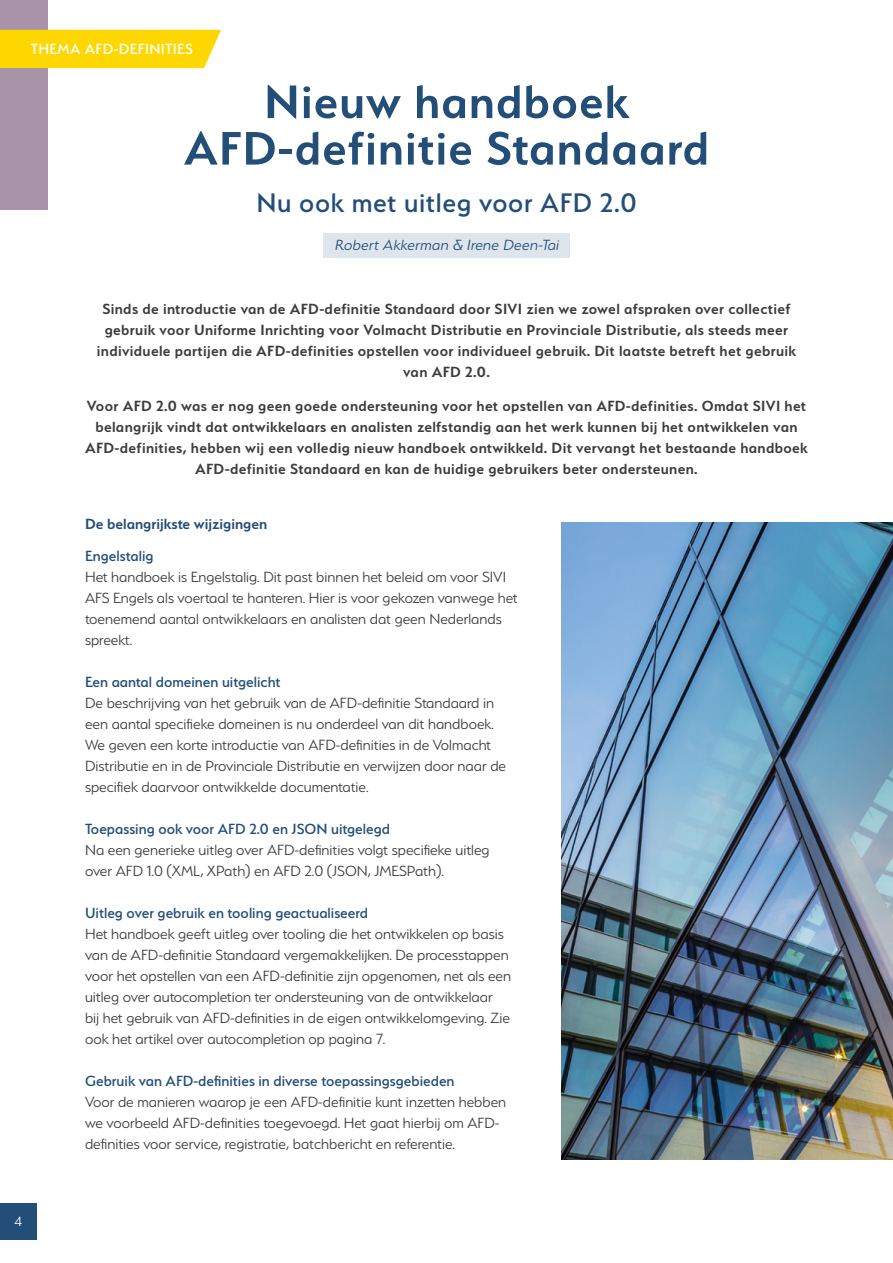
<style>
.page{position:relative;width:893px;height:1263px;background:#fff}
.page>*{position:absolute;margin:0;border:0;box-sizing:border-box;transform-origin:0 0}
.t1{font:600 52.5px/46.5px "Serenity";letter-spacing:.02em;color:#224e78;text-align:center}
.t2{font:500 30px "Serenity";letter-spacing:.02em;color:#224e78}
.t3{font:300 16.5px/21px "Serenity";color:#3c3c3b}
.t4{font:600 16.5px/21px "Serenity";letter-spacing:.02em;color:#3c3c3b;text-align:center}
.t5{font:500 16.5px "Serenity";color:#224e78}
.t6{font:italic 300 16.5px "Serenity";color:#224e78}
.t7{font:600 16.5px "Serenity";color:#224e78}
.t8{font:500 16.5px "Serenity";letter-spacing:.02em;color:#fff}
.t9{font:300 15px "Serenity";color:#fff}
</style>
<div class="page">
<div style="left:0;top:1203px;width:37px;height:37px;background:#224e78"></div>
<div style="left:323px;top:233px;width:247px;height:24px;background:#dee5ed"></div>
<div style="left:0;top:0;width:47px;height:209px;background:#a993a8"></div>
<img style="left:561px;top:523px;width:332px;height:636px">
<div style="left:0;top:30px;width:221px;height:38px;background:#ffd700"></div>
<p class="t8" style="left:31px;top:40px;width:164px">THEMA AFD-DEFINITIES</p>
<h1 class="t1" style="left:184px;top:78px;width:527px">Nieuw handboek<br>AFD-definitie Standaard</h1>
<h2 class="t2" style="left:256px;top:186px;width:382px">Nu ook met uitleg voor AFD 2.0</h2>
<p class="t6" style="left:334px;top:236px;width:229px">Robert Akkerman &amp; Irene Deen-Tai</p>
<p class="t4" style="left:97px;top:299px;width:701px">Sinds de introductie van de AFD-definitie Standaard door SIVI zien we zowel afspraken over collectief gebruik voor Uniforme Inrichting voor Volmacht Distributie en Provinciale Distributie, als steeds meer individuele partijen die AFD-definities opstellen voor individueel gebruik. Dit laatste betreft het gebruik van AFD 2.0.</p>
<p class="t4" style="left:85px;top:395px;width:724px">Voor AFD 2.0 was er nog geen goede ondersteuning voor het opstellen van AFD-definities. Omdat SIVI het belangrijk vindt dat ontwikkelaars en analisten zelfstandig aan het werk kunnen bij het ontwikkelen van AFD-definities, hebben wij een volledig nieuw handboek ontwikkeld. Dit vervangt het bestaande handboek AFD-definitie Standaard en kan de huidige gebruikers beter ondersteunen.</p>
<p class="t7" style="left:85px;top:515px;width:184px">De belangrijkste wijzigingen</p>
<p class="t5" style="left:85px;top:547px;width:70px">Engelstalig</p>
<p class="t3" style="left:85px;top:566px;width:434px">Het handboek is Engelstalig. Dit past binnen het beleid om voor SIVI AFS Engels als voertaal te hanteren. Hier is voor gekozen vanwege het toenemend aantal ontwikkelaars en analisten dat geen Nederlands spreekt.</p>
<p class="t5" style="left:85px;top:673px;width:197px">Een aantal domeinen uitgelicht</p>
<p class="t3" style="left:85px;top:692px;width:423px">De beschrijving van het gebruik van de AFD-definitie Standaard in een aantal specifieke domeinen is nu onderdeel van dit handboek.<br>We geven een korte introductie van AFD-definities in de Volmacht Distributie en in de Provinciale Distributie en verwijzen door naar de specifiek daarvoor ontwikkelde documentatie.</p>
<p class="t5" style="left:85px;top:820px;width:306px">Toepassing ook voor AFD 2.0 en JSON uitgelegd</p>
<p class="t3" style="left:85px;top:839px;width:406px">Na een generieke uitleg over AFD-definities volgt specifieke uitleg over AFD 1.0 (XML, XPath) en AFD 2.0 (JSON, JMESPath).</p>
<p class="t5" style="left:85px;top:904px;width:284px">Uitleg over gebruik en tooling geactualiseerd</p>
<p class="t3" style="left:85px;top:923px;width:428px">Het handboek geeft uitleg over tooling die het ontwikkelen op basis van de AFD-definitie Standaard vergemakkelijken. De processtappen voor het opstellen van een AFD-definitie zijn opgenomen, net als een uitleg over autocompletion ter ondersteuning van de ontwikkelaar<br>bij het gebruik van AFD-definities in de eigen ontwikkelomgeving. Zie ook het artikel over autocompletion op pagina 7.</p>
<p class="t5" style="left:85px;top:1072px;width:371px">Gebruik van AFD-definities in diverse toepassingsgebieden</p>
<p class="t3" style="left:85px;top:1091px;width:423px">Voor de manieren waarop je een AFD-definitie kunt inzetten hebben we voorbeeld AFD-definities toegevoegd. Het gaat hierbij om AFD&shy;definities voor service, registratie, batchbericht en referentie.</p>
<p class="t9" style="left:14px;top:1213px;width:9px">4</p>
</div>
